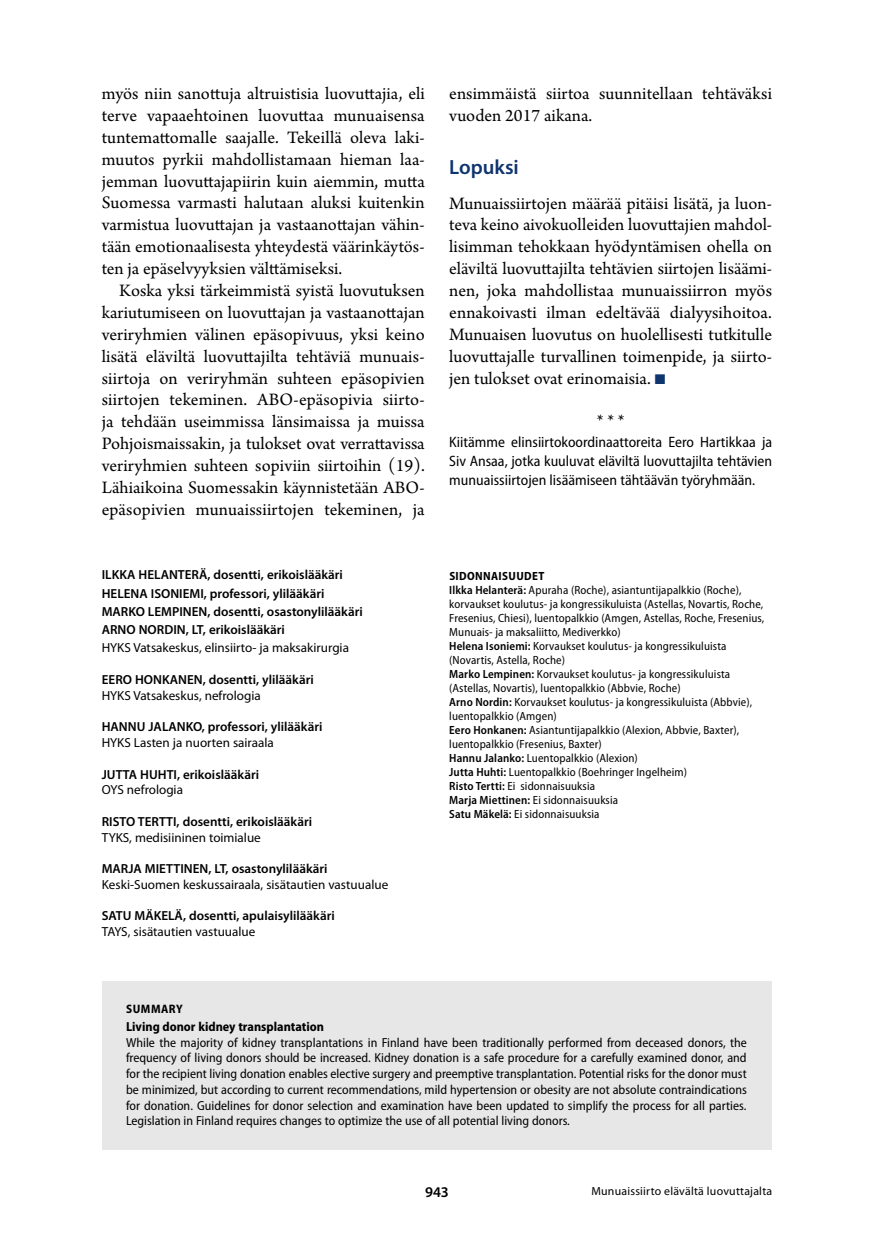
<style>
.page{position:relative;width:874px;height:1241px;background:#fff}
.page>*{position:absolute;margin:0;border:0;box-sizing:border-box;transform-origin:0 0}
.t1{font:600 20.65px "Myriad Pro";color:#0f356f}
.t2{font:18.38px/21.9px "Arno Pro";letter-spacing:.005em;color:#000;text-align:justify}
.t3{font:semi-condensed 15.05px/19.2px "Myriad Pro";color:#000;text-align:justify}
.t4{font:600 14.88px "Myriad Pro";color:#000}
.t5{font:semi-condensed 13.12px/15.8px "Myriad Pro";color:#000;text-align:justify}
.t6{font:600 13.12px/18.2px "Myriad Pro";color:#000}
.t7{font:13.12px "Myriad Pro";color:#000}
.t8{font:700 semi-condensed 13.12px "Myriad Pro";color:#000}
.t9{font:700 semi-condensed 12.25px "Myriad Pro";letter-spacing:.04em;color:#000}
.t10{font:semi-condensed 11.9px/14px "Myriad Pro";letter-spacing:.01em;color:#000}
.t11{font:11.9px "Myriad Pro";letter-spacing:.02em;color:#000}
.s1{color:#0f356f}
.s2{font-weight:700}
.s3{font-weight:600}
</style>
<div class="page">
<div style="left:102px;top:981px;width:669px;height:168px;background:#e7e7e7"></div>
<p class="t2" style="left:102px;top:84px;width:324px">myös niin sanottuja altruistisia luovuttajia, eli terve vapaaehtoinen luovuttaa munuaisensa tuntemattomalle saajalle. Tekeillä oleva laki&shy;muutos pyrkii mahdollistamaan hieman laa&shy;jemman luovuttajapiirin kuin aiemmin, mutta Suomessa varmasti halutaan aluksi kuitenkin varmistua luovuttajan ja vastaanottajan vähin&shy;tään emotionaalisesta yhteydestä väärinkäytös&shy;ten ja epäselvyyksien välttämiseksi.</p>
<p class="t2" style="left:102px;top:280px;width:324px;text-indent:17px">Koska yksi tärkeimmistä syistä luovutuksen kariutumiseen on luovuttajan ja vastaanottajan veriryhmien välinen epäsopivuus, yksi keino lisätä eläviltä luovuttajilta tehtäviä munuais&shy;siirtoja on veriryhmän suhteen epäsopivien siirtojen tekeminen. ABO-epäsopivia siirto&shy;ja tehdään useimmissa länsimaissa ja muissa Pohjoismaissakin, ja tulokset ovat verrattavissa veriryhmien suhteen sopiviin siirtoihin (19).<br>Lähiaikoina Suomessakin käynnistetään ABO&shy;epäsopivien munuaissiirtojen tekeminen, ja</p>
<p class="t6" style="left:102px;top:565px;width:262px">ILKKA HELANTERÄ, dosentti, erikoislääkäri HELENA ISONIEMI, professori, ylilääkäri MARKO LEMPINEN, dosentti, osastonylilääkäri ARNO NORDIN, LT, erikoislääkäri</p>
<p class="t7" style="left:102px;top:640px;width:248px">HYKS Vatsakeskus, elinsiirto- ja maksakirurgia</p>
<p class="t6" style="left:102px;top:670px;width:213px">EERO HONKANEN, dosentti, ylilääkäri</p>
<p class="t7" style="left:102px;top:687px;width:160px">HYKS Vatsakeskus, nefrologia</p>
<p class="t6" style="left:102px;top:717px;width:222px">HANNU JALANKO, professori, ylilääkäri</p>
<p class="t7" style="left:102px;top:734px;width:174px">HYKS Lasten ja nuorten sairaala</p>
<p class="t6" style="left:102px;top:764px;width:159px">JUTTA HUHTI, erikoislääkäri</p>
<p class="t7" style="left:102px;top:781px;width:83px">OYS nefrologia</p>
<p class="t6" style="left:102px;top:811px;width:212px">RISTO TERTTI, dosentti, erikoislääkäri</p>
<p class="t7" style="left:102px;top:829px;width:160px">TYKS, medisiininen toimialue</p>
<p class="t6" style="left:102px;top:859px;width:227px">MARJA MIETTINEN, LT, osastonylilääkäri</p>
<p class="t7" style="left:102px;top:876px;width:288px">Keski-Suomen keskussairaala, sisätautien vastuualue</p>
<p class="t6" style="left:102px;top:906px;width:234px">SATU MÄKELÄ, dosentti, apulaisylilääkäri</p>
<p class="t7" style="left:102px;top:923px;width:155px">TAYS, sisätautien vastuualue</p>
<p class="t2" style="left:449px;top:83px;width:324px">ensimmäistä siirtoa suunnitellaan tehtäväksi vuoden 2017 aikana.</p>
<p class="t1" style="left:449px;top:153px;width:71px">Lopuksi</p>
<p class="t2" style="left:449px;top:193px;width:324px">Munuaissiirtojen määrää pitäisi lisätä, ja luon&shy;teva keino aivokuolleiden luovuttajien mahdol&shy;lisimman tehokkaan hyödyntämisen ohella on eläviltä luovuttajilta tehtävien siirtojen lisäämi&shy;nen, joka mahdollistaa munuaissiirron myös ennakoivasti ilman edeltävää dialyysihoitoa.<br>Munuaisen luovutus on huolellisesti tutkitulle luovuttajalle turvallinen toimenpide, ja siirto&shy;jen tulokset ovat erinomaisia. <span class="s1">■</span></p>
<p class="t2" style="left:596px;top:412px;width:29px">* * *</p>
<p class="t3" style="left:449px;top:432px;width:324px">Kiitämme elinsiirtokoordinaattoreita Eero Hartikkaa ja Siv Ansaa, jotka kuuluvat eläviltä luovuttajilta tehtävien munuaissiirtojen lisäämiseen tähtäävän työryhmään.</p>
<p class="t10" style="left:449px;top:568px;width:316px"><span class="s2">SIDONNAISUUDET<br></span><span class="s3">Ilkka Helanterä:</span> Apuraha (Roche), asiantuntijapalkkio (Roche), korvaukset koulutus- ja kongressikuluista (Astellas, Novartis, Roche, Fresenius, Chiesi), luentopalkkio (Amgen, Astellas, Roche, Fresenius, Munuais- ja maksaliitto, Mediverkko)<br><span class="s3">Helena Isoniemi:</span> Korvaukset koulutus- ja kongressikuluista (Novartis, Astella, Roche)<br><span class="s3">Marko Lempinen:</span> Korvaukset koulutus- ja kongressikuluista (Astellas, Novartis), luentopalkkio (Abbvie, Roche)<br><span class="s3">Arno Nordin:</span> Korvaukset koulutus- ja kongressikuluista (Abbvie), luentopalkkio (Amgen)<br><span class="s3">Eero Honkanen:</span> Asiantuntijapalkkio (Alexion, Abbvie, Baxter), luentopalkkio (Fresenius, Baxter)<br><span class="s3">Hannu Jalanko:</span> Luentopalkkio (Alexion)<br><span class="s3">Jutta Huhti:</span> Luentopalkkio (Boehringer Ingelheim)<br><span class="s3">Risto Tertti:</span> Ei sidonnaisuuksia<br><span class="s3">Marja Miettinen:</span> Ei sidonnaisuuksia<br><span class="s3">Satu Mäkelä:</span> Ei sidonnaisuuksia</p>
<p class="t9" style="left:126px;top:1000px;width:58px">SUMMARY</p>
<p class="t8" style="left:126px;top:1017px;width:199px">Living donor kidney transplantation</p>
<p class="t5" style="left:126px;top:1033px;width:622px">While the majority of kidney transplantations in Finland have been traditionally performed from deceased donors, the frequency of living donors should be increased. Kidney donation is a safe procedure for a carefully examined donor, and for the recipient living donation enables elective surgery and preemptive transplantation. Potential risks for the donor must be minimized, but according to current recommendations, mild hypertension or obesity are not absolute contraindications for donation. Guidelines for donor selection and examination have been updated to simplify the process for all parties.<br>Legislation in Finland requires changes to optimize the use of all potential living donors.</p>
<p class="t4" style="left:425px;top:1182px;width:25px">943</p>
<p class="t11" style="left:591px;top:1183px;width:182px">Munuaissiirto elävältä luovuttajalta</p>
</div>
